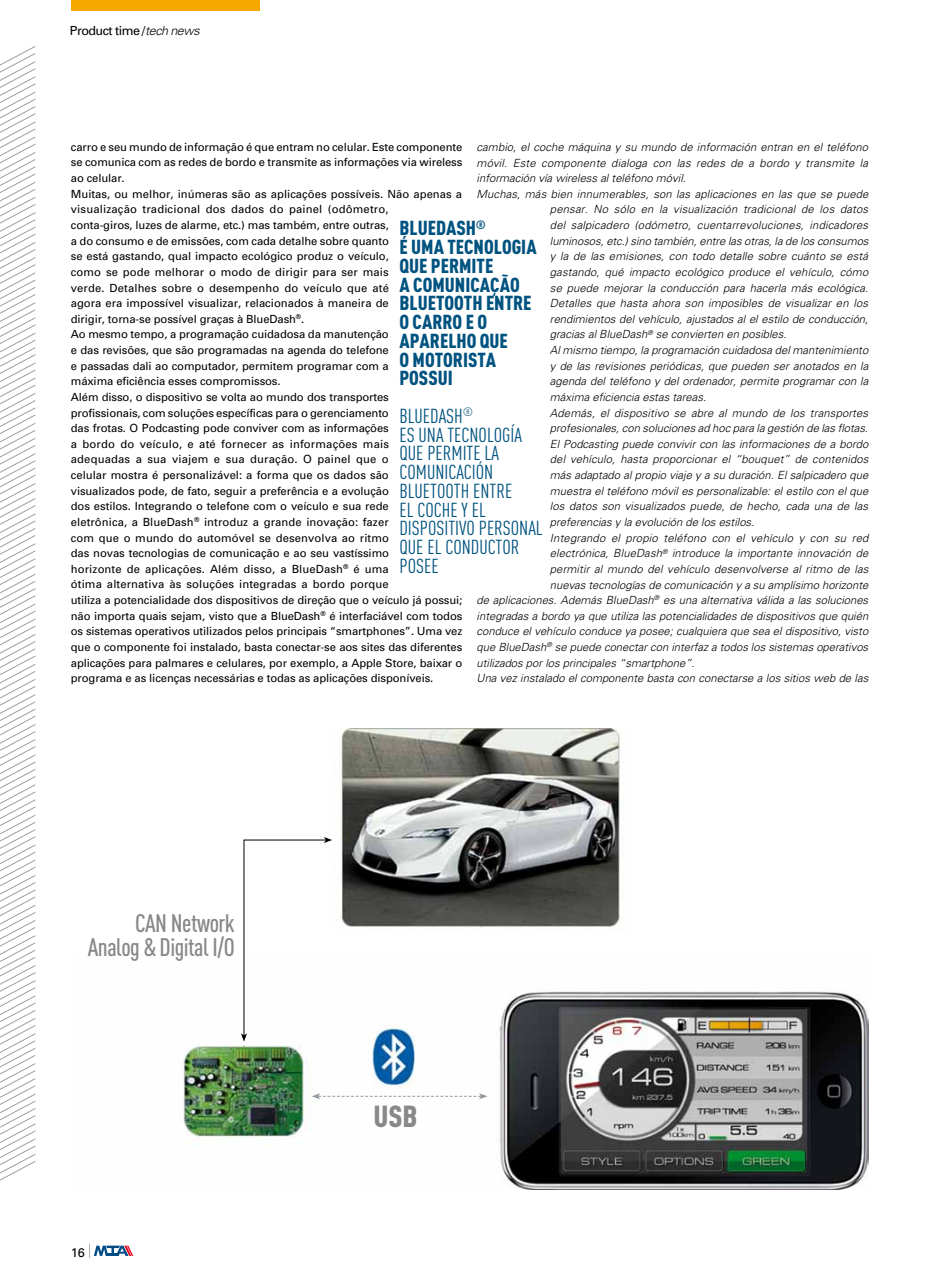
<style>
.page{position:relative;width:939px;height:1276px;background:#fff}
.page>*{position:absolute;margin:0;border:0;box-sizing:border-box;transform-origin:0 0}
.t1{font:900 30px "DIN Cond";color:#87888a}
.t2{font:500 25px/23.8px "DIN Cond";letter-spacing:-.02em;color:#87888a;text-align:right}
.t3{font:20px/18.8px "DIN Cond";color:#005380}
.t4{font:900 20px/18.8px "DIN Cond";color:#005380}
.t5{font:12.5px "Univers";letter-spacing:-.04em;color:#000}
.t6{font:italic 300 11.25px "Univers";color:#000}
.t7{font:11.25px/15.6px "Univers";letter-spacing:-.01em;color:#000}
.s1{font-weight:300;font-style:italic}
</style>
<div class="page">
<img style="left:183px;top:990px;width:685px;height:199px">
<svg style="left:89px;top:1243px;width:44px;height:15px"></svg>
<img style="left:341px;top:728px;width:282px;height:201px">
<svg style="left:0;top:46px;width:36px;height:1135px"></svg>
<svg style="left:312px;top:1093px;width:175px;height:6px"></svg>
<svg style="left:241px;top:837px;width:91px;height:204px"></svg>
<div style="left:71px;top:0;width:189px;height:11px;background:#f7a800"></div>
<p class="t5" style="left:70px;top:23px;width:131px">Product time /<span class="s1">tech news</span></p>
<p class="t7" style="left:71px;top:139px;width:393px">carro e seu mundo de informação é que entram no celular. Este componente se comunica com as redes de bordo e transmite as informações via wireless ao celular.<br>Muitas, ou melhor, inúmeras são as aplicações possíveis. Não apenas a visualização tradicional dos dados do painel (odômetro,<br>conta-giros, luzes de alarme, etc.) mas também, entre outras,<br>a do consumo e de emissões, com cada detalhe sobre quanto<br>se está gastando, qual impacto ecológico produz o veículo,<br>como se pode melhorar o modo de dirigir para ser mais<br>verde. Detalhes sobre o desempenho do veículo que até<br>agora era impossível visualizar, relacionados à maneira de<br>dirigir, torna-se possível graças à BlueDash<sup>®</sup>.<br>Ao mesmo tempo, a programação cuidadosa da manutenção<br>e das revisões, que são programadas na agenda do telefone<br>e passadas dali ao computador, permitem programar com a<br>máxima eficiência esses compromissos.<br>Além disso, o dispositivo se volta ao mundo dos transportes<br>profissionais, com soluções específicas para o gerenciamento<br>das frotas. O Podcasting pode conviver com as informações<br>a bordo do veículo, e até fornecer as informações mais<br>adequadas a sua viajem e sua duração. O painel que o<br>celular mostra é personalizável: a forma que os dados são<br>visualizados pode, de fato, seguir a preferência e a evolução<br>dos estilos. Integrando o telefone com o veículo e sua rede<br>eletrônica, a BlueDash<sup>®</sup> introduz a grande inovação: fazer<br>com que o mundo do automóvel se desenvolva ao ritmo<br>das novas tecnologias de comunicação e ao seu vastíssimo<br>horizonte de aplicações. Além disso, a BlueDash<sup>®</sup> é uma<br>ótima alternativa às soluções integradas a bordo porque<br>utiliza a potencialidade dos dispositivos de direção que o veículo já possui; não importa quais sejam, visto que a BlueDash<sup>®</sup> é interfaciável com todos os sistemas operativos utilizados pelos principais “smartphones”. Uma vez que o componente foi instalado, basta conectar-se aos sites das diferentes aplicações para palmares e celulares, por exemplo, a Apple Store, baixar o programa e as licenças necessárias e todas as aplicações disponíveis.</p>
<p class="t6" style="left:477px;top:140px;width:393px">cambio, el coche máquina y su mundo de información entran en el teléfono</p>
<p class="t6" style="left:477px;top:156px;width:393px">móvil. Este componente dialoga con las redes de a bordo y transmite la</p>
<p class="t6" style="left:477px;top:171px;width:211px">información vía wireless al teléfono móvil.</p>
<p class="t6" style="left:477px;top:187px;width:393px">Muchas, más bien innumerables, son las aplicaciones en las que se puede</p>
<p class="t6" style="left:550px;top:203px;width:320px">pensar. No sólo en la visualización tradicional de los datos</p>
<p class="t6" style="left:550px;top:218px;width:320px">del salpicadero (odómetro, cuentarrevoluciones, indicadores</p>
<p class="t6" style="left:550px;top:234px;width:320px">luminosos, etc.) sino también, entre las otras, la de los consumos</p>
<p class="t6" style="left:550px;top:249px;width:320px">y la de las emisiones, con todo detalle sobre cuánto se está</p>
<p class="t6" style="left:550px;top:265px;width:320px">gastando, qué impacto ecológico produce el vehículo, cómo</p>
<p class="t6" style="left:550px;top:281px;width:320px">se puede mejorar la conducción para hacerla más ecológica.</p>
<p class="t6" style="left:550px;top:296px;width:320px">Detalles que hasta ahora son imposibles de visualizar en los</p>
<p class="t6" style="left:550px;top:312px;width:320px">rendimientos del vehículo, ajustados al el estilo de conducción,</p>
<p class="t6" style="left:550px;top:328px;width:238px">gracias al BlueDash<sup>®</sup> se convierten en posibles.</p>
<p class="t6" style="left:550px;top:343px;width:320px">Al mismo tiempo, la programación cuidadosa del mantenimiento</p>
<p class="t6" style="left:550px;top:359px;width:320px">y de las revisiones periódicas, que pueden ser anotados en la</p>
<p class="t6" style="left:550px;top:374px;width:320px">agenda del teléfono y del ordenador, permite programar con la</p>
<p class="t6" style="left:550px;top:390px;width:158px">máxima eficiencia estas tareas.</p>
<p class="t6" style="left:550px;top:406px;width:320px">Además, el dispositivo se abre al mundo de los transportes</p>
<p class="t6" style="left:550px;top:421px;width:320px">profesionales, con soluciones ad hoc para la gestión de las flotas.</p>
<p class="t6" style="left:550px;top:437px;width:320px">El Podcasting puede convivir con las informaciones de a bordo</p>
<p class="t6" style="left:550px;top:453px;width:320px">del vehículo, hasta proporcionar el “bouquet” de contenidos</p>
<p class="t6" style="left:550px;top:468px;width:320px">más adaptado al propio viaje y a su duración. El salpicadero que</p>
<p class="t6" style="left:550px;top:484px;width:320px">muestra el teléfono móvil es personalizable: el estilo con el que</p>
<p class="t6" style="left:550px;top:499px;width:320px">los datos son visualizados puede, de hecho, cada una de las</p>
<p class="t6" style="left:550px;top:515px;width:206px">preferencias y la evolución de los estilos.</p>
<p class="t6" style="left:550px;top:531px;width:320px">Integrando el propio teléfono con el vehículo y con su red</p>
<p class="t6" style="left:550px;top:546px;width:320px">electrónica, BlueDash<sup>®</sup> introduce la importante innovación de</p>
<p class="t6" style="left:550px;top:562px;width:320px">permitir al mundo del vehículo desenvolverse al ritmo de las</p>
<p class="t6" style="left:550px;top:578px;width:320px">nuevas tecnologías de comunicación y a su amplísimo horizonte</p>
<p class="t6" style="left:477px;top:593px;width:393px">de aplicaciones. Además BlueDash<sup>®</sup> es una alternativa válida a las soluciones</p>
<p class="t6" style="left:477px;top:609px;width:393px">integradas a bordo ya que utiliza las potencialidades de dispositivos que quién</p>
<p class="t6" style="left:477px;top:624px;width:393px">conduce el vehículo conduce ya posee; cualquiera que sea el dispositivo, visto</p>
<p class="t6" style="left:477px;top:640px;width:393px">que BlueDash<sup>®</sup> se puede conectar con interfaz a todos los sistemas operativos</p>
<p class="t6" style="left:477px;top:656px;width:220px">utilizados por los principales “smartphone”.</p>
<p class="t6" style="left:477px;top:671px;width:393px">Una vez instalado el componente basta con conectarse a los sitios web de las</p>
<h3 class="t4" style="left:400px;top:218px;width:139px">BLUEDASH<sup>®<br></sup>É UMA TECNOLOGIA<br>QUE PERMITE<br>A COMUNICAÇÃO<br>BLUETOOTH ENTRE<br>O CARRO E O<br>APARELHO QUE<br>O MOTORISTA<br>POSSUI</h3>
<h3 class="t3" style="left:400px;top:406px;width:145px">BLUEDASH<sup>®<br></sup>ES UNA TECNOLOGÍA<br>QUE PERMITE LA<br>COMUNICACIÓN<br>BLUETOOTH ENTRE<br>EL COCHE Y EL<br>DISPOSITIVO PERSONAL<br>QUE EL CONDUCTOR<br>POSEE</h3>
<h2 class="t2" style="left:88px;top:911px;width:148px">CAN Network<br>Analog &amp; Digital I/O</h2>
<p class="t5" style="left:71px;top:1244px;width:15px">16</p>
<h1 class="t1" style="left:373px;top:1097px;width:46px">USB</h1>
</div>
